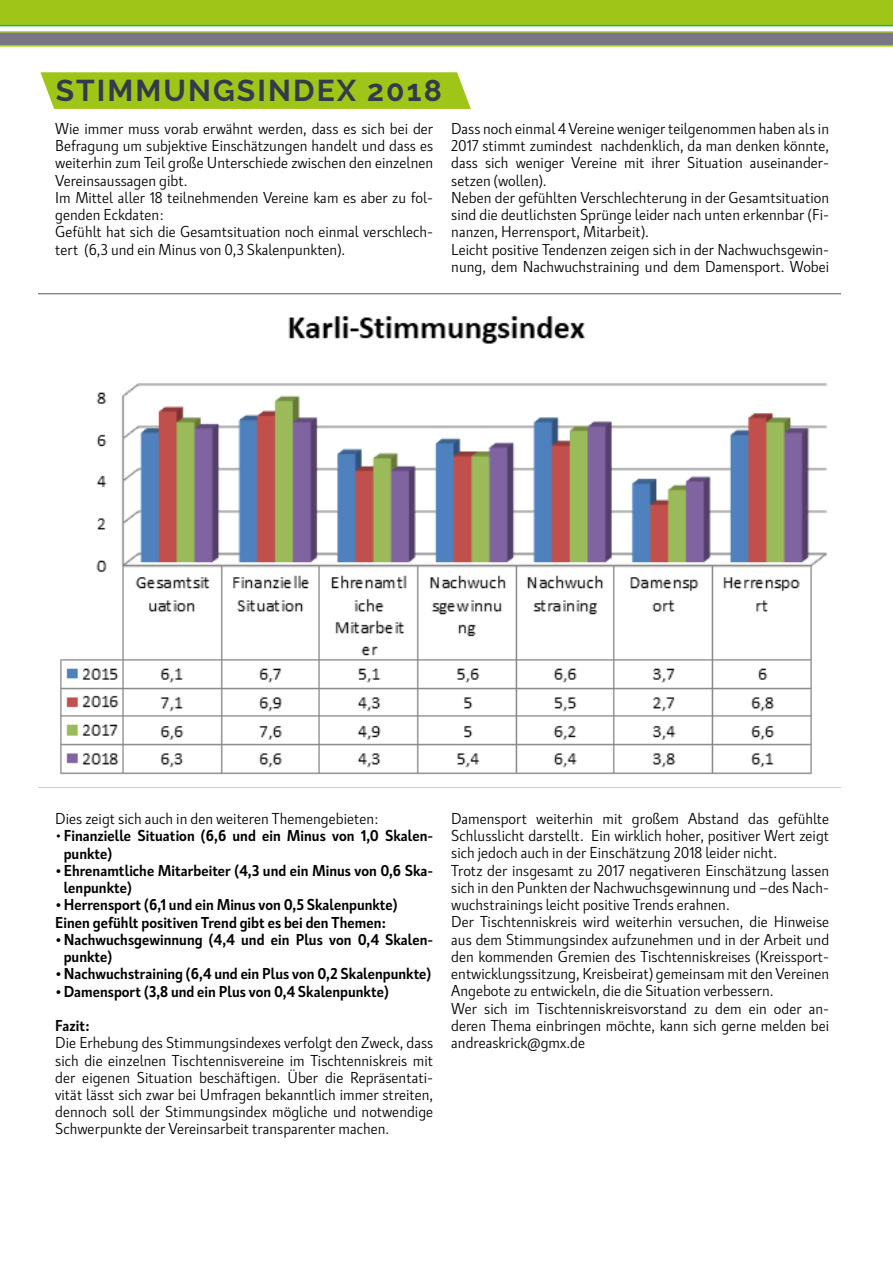
<style>
.page{position:relative;width:893px;height:1263px;background:#fff}
.page>*{position:absolute;margin:0;border:0;box-sizing:border-box;transform-origin:0 0}
.t1{font:700 30px "Raleway";letter-spacing:.07em;color:#333b4b}
.t2{font:15.75px/17.2px "Kardinal";color:#000}
.t3{font:700 15.75px/17.2px "Kardinal";color:#000}
.s1{font-weight:400}
</style>
<div class="page">
<svg style="left:0;top:0;width:893px;height:47px"></svg>
<svg style="left:40px;top:72px;width:431px;height:37px"></svg>
<img style="left:39px;top:293px;width:801px;height:482px">
<h1 class="t1" style="left:56px;top:73px;width:388px">STIMMUNGSINDEX 2018</h1>
<p class="t2" style="left:55px;top:119px;width:379px">Wie immer muss vorab erwähnt werden, dass es sich bei der Befragung um subjektive Einschätzungen handelt und dass es weiterhin zum Teil große Unterschiede zwischen den einzelnen Vereinsaussagen gibt.<br>Im Mittel aller 18 teilnehmenden Vereine kam es aber zu fol&shy;genden Eckdaten:<br>Gefühlt hat sich die Gesamtsituation noch einmal verschlech&shy;tert (6,3 und ein Minus von 0,3 Skalenpunkten).</p>
<p class="t2" style="left:451px;top:119px;width:379px">Dass noch einmal 4 Vereine weniger teilgenommen haben als in 2017 stimmt zumindest nachdenklich, da man denken könnte, dass sich weniger Vereine mit ihrer Situation auseinander&shy;setzen (wollen).<br>Neben der gefühlten Verschlechterung in der Gesamtsituation sind die deutlichsten Sprünge leider nach unten erkennbar (Fi&shy;nanzen, Herrensport, Mitarbeit).<br>Leicht positive Tendenzen zeigen sich in der Nachwuchsgewin&shy;nung, dem Nachwuchstraining und dem Damensport. Wobei</p>
<p class="t2" style="left:55px;top:809px;width:325px">Dies zeigt sich auch in den weiteren Themengebieten:</p>
<p class="t3" style="left:64px;top:826px;width:371px;text-indent:-9px"><span class="s1">•</span>Finanzielle Situation (6,6 und ein Minus von 1,0 Skalen&shy;punkte)</p>
<p class="t3" style="left:64px;top:861px;width:371px;text-indent:-9px">•Ehrenamtliche Mitarbeiter (4,3 und ein Minus von 0,6 Ska&shy;lenpunkte)</p>
<p class="t3" style="left:55px;top:895px;width:344px">•Herrensport (6,1 und ein Minus von 0,5 Skalenpunkte)<br>Einen gefühlt positiven Trend gibt es bei den Themen:</p>
<p class="t3" style="left:64px;top:930px;width:371px;text-indent:-9px">•Nachwuchsgewinnung (4,4 und ein Plus von 0,4 Skalen&shy;punkte)</p>
<p class="t3" style="left:55px;top:964px;width:377px">•Nachwuchstraining (6,4 und ein Plus von 0,2 Skalenpunkte)</p>
<p class="t3" style="left:55px;top:973px;width:335px;line-height:34.5px">•Damensport (3,8 und ein Plus von 0,4 Skalenpunkte)<br>Fazit:</p>
<p class="t2" style="left:55px;top:1033px;width:379px;text-align:justify">Die Erhebung des Stimmungsindexes verfolgt den Zweck, dass sich die einzelnen Tischtennisvereine im Tischtenniskreis mit der eigenen Situation beschäftigen. Über die Repräsentati&shy;vität lässt sich zwar bei Umfragen bekanntlich immer streiten, dennoch soll der Stimmungsindex mögliche und notwendige Schwerpunkte der Vereinsarbeit transparenter machen.</p>
<p class="t2" style="left:451px;top:809px;width:379px">Damensport weiterhin mit großem Abstand das gefühlte Schlusslicht darstellt. Ein wirklich hoher, positiver Wert zeigt sich jedoch auch in der Einschätzung 2018 leider nicht.<br>Trotz der insgesamt zu 2017 negativeren Einschätzung lassen sich in den Punkten der Nachwuchsgewinnung und –des Nach&shy;wuchstrainings leicht positive Trends erahnen.<br>Der Tischtenniskreis wird weiterhin versuchen, die Hinweise aus dem Stimmungsindex aufzunehmen und in der Arbeit und den kommenden Gremien des Tischtenniskreises (Kreissport&shy;entwicklungssitzung, Kreisbeirat) gemeinsam mit den Vereinen Angebote zu entwickeln, die die Situation verbessern.<br>Wer sich im Tischtenniskreisvorstand zu dem ein oder an&shy;deren Thema einbringen möchte, kann sich gerne melden bei andreaskrick@gmx.de</p>
</div>
